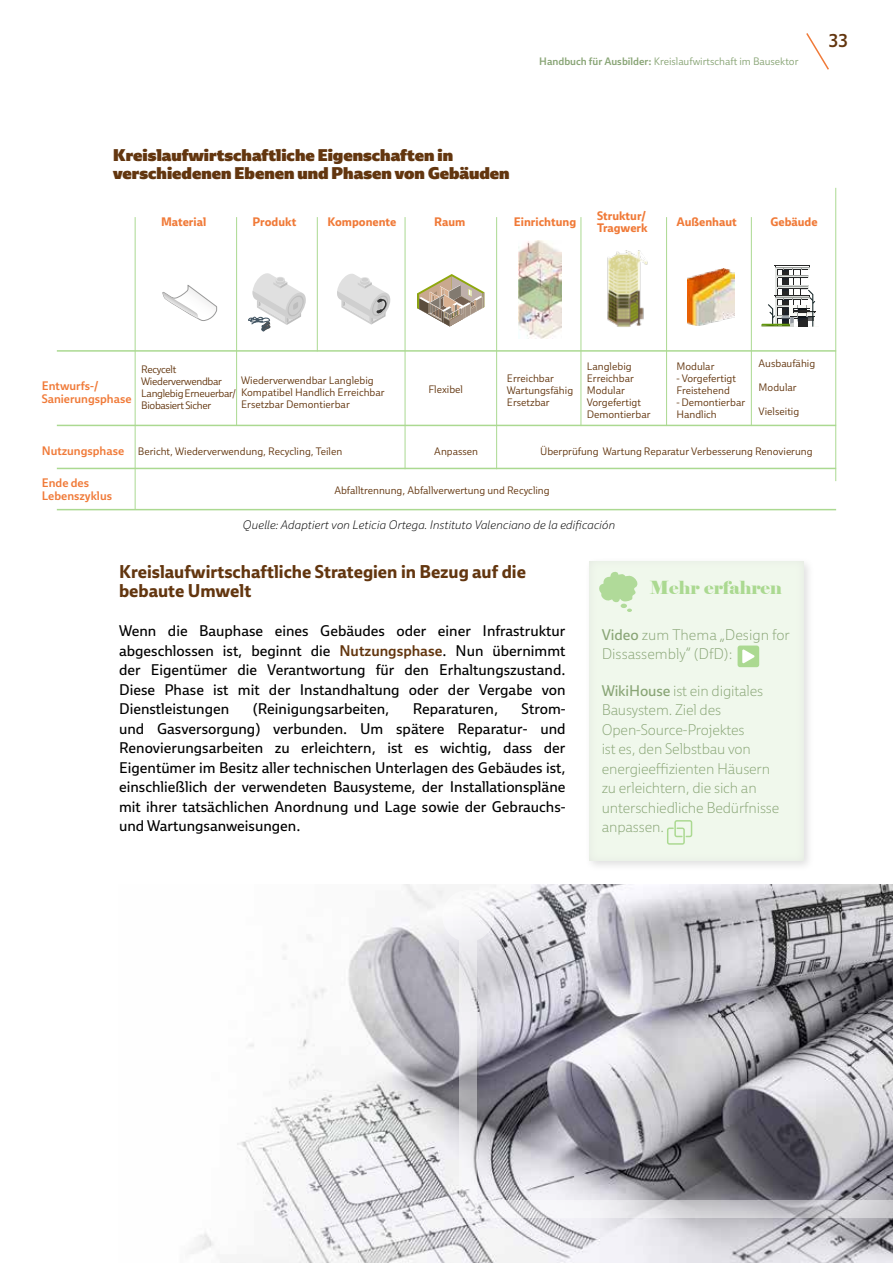
<style>
.page{position:relative;width:893px;height:1263px;background:#fff}
.page>*{position:absolute;margin:0;border:0;box-sizing:border-box;transform-origin:0 0}
.t1{font:700 18px/19.5px "Ebony";color:#63360f}
.t2{font:18px "Elephant";color:#abd991}
.t3{font:18px "Ebony Sb";color:#63360f}
.t4{font:16.5px/18px "Ebony Bl";color:#63360f}
.t5{font:15px/19.5px "Ebony";color:#000;text-align:justify}
.t6{font:15px/19.5px "Ebony Th";letter-spacing:-.01em;color:#89a576}
.t7{font:700 12px/12px "Ebony";color:#f07a38}
.t8{font:italic 12px "Ebony Th";color:#000}
.t9{font:12px/13.5px "Ebony Sb";color:#f07a38}
.t10{font:10.5px/12px "Ebony Lt";color:#63360f}
.t11{font:10.5px/12px "Ebony Lt";letter-spacing:-.03em;color:#63360f}
.t12{font:10.5px "Ebony Lt";color:#89a576}
.s1{font-family:"Ebony Sb"}
.s2{font-family:"Ebony Sb";font-size:12px;color:#f07a38}
.s3{font-family:"Ebony Sb";color:#63360f}
.s4{font-family:"Ebony"}
</style>
<div class="page">
<svg style="left:806px;top:33px;width:23px;height:37px"></svg>
<svg style="left:337px;top:274px;width:53px;height:51px"></svg>
<hr style="left:760px;top:326px;width:59px;height:1px;background:#fafaf7">
<svg style="left:761px;top:266px;width:55px;height:61px"></svg>
<svg style="left:417px;top:274px;width:67px;height:52px"></svg>
<svg style="left:248px;top:273px;width:58px;height:59px"></svg>
<hr style="left:57px;top:350px;width:779px;height:2px;background:#abd991">
<hr style="left:57px;top:425px;width:779px;height:1px;background:#abd991">
<hr style="left:57px;top:468px;width:779px;height:1px;background:#abd991">
<hr style="left:57px;top:509px;width:779px;height:1px;background:#abd991">
<hr style="left:135px;top:217px;width:1px;height:293px;background:#abd991">
<hr style="left:236px;top:217px;width:1px;height:208px;background:#abd991">
<hr style="left:317px;top:217px;width:1px;height:134px;background:#abd991">
<hr style="left:405px;top:217px;width:1px;height:252px;background:#abd991">
<hr style="left:496px;top:217px;width:1px;height:252px;background:#abd991">
<hr style="left:581px;top:217px;width:1px;height:209px;background:#abd991">
<hr style="left:666px;top:217px;width:1px;height:209px;background:#abd991">
<hr style="left:751px;top:217px;width:1px;height:209px;background:#abd991">
<hr style="left:835px;top:188px;width:1px;height:293px;background:#abd991">
<img style="left:687px;top:268px;width:47px;height:57px">
<img style="left:607px;top:250px;width:41px;height:77px">
<img style="left:518px;top:240px;width:43px;height:98px">
<svg style="left:163px;top:285px;width:54px;height:36px"></svg>
<div style="left:584px;top:556px;width:231px;height:316px;background:#000;opacity:.75"></div>
<div style="left:589px;top:559px;width:215px;height:302px;background:#f0f8ec"></div>
<svg style="left:599px;top:571px;width:39px;height:41px"></svg>
<div style="left:738px;top:645px;width:21px;height:22px;background:#abd991;border-radius:3px"></div>
<svg style="left:742px;top:649px;width:13px;height:14px"></svg>
<svg style="left:667px;top:820px;width:25px;height:25px"></svg>
<img style="left:189px;top:884px;width:704px;height:379px">
<svg style="left:459px;top:941px;width:18px;height:274px;fill:#e9e8ec"></svg>
<svg style="left:460px;top:1200px;width:433px;height:17px"></svg>
<div style="left:442px;top:890px;width:52px;height:52px;background:#f7f6f9;border-radius:50%"></div>
<p class="t12" style="left:539px;top:54px;width:261px"><span class="s1">Handbuch für Ausbilder:</span> Kreislaufwirtschaft im Bausektor</p>
<p class="t3" style="left:829px;top:28px;width:21px">33</p>
<p class="t4" style="left:113px;top:146px;width:398px">Kreislaufwirtschaftliche Eigenschaften in verschiedenen Ebenen und Phasen von Gebäuden</p>
<p class="t7" style="left:161px;top:216px;width:47px">Material</p>
<p class="t7" style="left:253px;top:216px;width:45px">Produkt</p>
<p class="t7" style="left:327px;top:216px;width:70px">Komponente</p>
<p class="t7" style="left:434px;top:216px;width:33px">Raum</p>
<p class="t7" style="left:514px;top:216px;width:64px">Einrichtung</p>
<p class="t7" style="left:597px;top:210px;width:52px">Struktur/<br>Tragwerk</p>
<p class="t7" style="left:676px;top:216px;width:62px">Außenhaut</p>
<p class="t7" style="left:770px;top:216px;width:49px">Gebäude</p>
<p class="t9" style="left:42px;top:378px;width:91px">Entwurfs-/<br>Sanierungsphase</p>
<p class="t11" style="left:141px;top:363px;width:97px">Recycelt<br>Wiederverwendbar<br>Langlebig Erneuerbar/<br>Biobasiert Sicher</p>
<p class="t10" style="left:241px;top:374px;width:145px">Wiederverwendbar Langlebig<br>Kompatibel Handlich Erreichbar<br>Ersetzbar Demontierbar</p>
<p class="t10" style="left:429px;top:383px;width:36px">Flexibel</p>
<p class="t10" style="left:507px;top:372px;width:68px">Erreichbar<br>Wartungsfähig<br>Ersetzbar</p>
<p class="t10" style="left:587px;top:360px;width:65px">Langlebig<br>Erreichbar<br>Modular<br>Vorgefertigt<br>Demontierbar</p>
<p class="t10" style="left:676px;top:360px;width:40px">Modular</p>
<p class="t10" style="left:676px;top:372px;width:61px">- Vorgefertigt<br>Freistehend</p>
<p class="t10" style="left:676px;top:396px;width:70px">- Demontierbar<br>Handlich</p>
<p class="t10" style="left:759px;top:357px;width:58px">Ausbaufähig</p>
<p class="t10" style="left:759px;top:381px;width:40px">Modular</p>
<p class="t10" style="left:759px;top:405px;width:42px">Vielseitig</p>
<p class="t10" style="left:42px;top:445px;width:302px"><span class="s2">Nutzungsphase</span> Bericht, Wiederverwendung, Recycling, Teilen</p>
<p class="t10" style="left:434px;top:445px;width:45px">Anpassen</p>
<p class="t10" style="left:540px;top:445px;width:274px">Überprüfung Wartung Reparatur Verbesserung Renovierung</p>
<p class="t9" style="left:42px;top:475px;width:72px">Ende des<br>Lebenszyklus</p>
<p class="t10" style="left:334px;top:484px;width:217px">Abfalltrennung, Abfallverwertung und Recycling</p>
<p class="t8" style="left:243px;top:517px;width:374px">Quelle: Adaptiert von Leticia Ortega. Instituto Valenciano de la edificación</p>
<p class="t1" style="left:119px;top:562px;width:408px">Kreislaufwirtschaftliche Strategien in Bezug auf die bebaute Umwelt</p>
<p class="t5" style="left:119px;top:621px;width:448px">Wenn die Bauphase eines Gebäudes oder einer Infrastruktur abgeschlossen ist, beginnt die <span class="s3">Nutzungsphase</span>. Nun übernimmt der Eigentümer die Verantwortung für den Erhaltungszustand.<br>Diese Phase ist mit der Instandhaltung oder der Vergabe von Dienstleistungen</p>
<p class="t5" style="left:253px;top:699px;width:138px">(Reinigungsarbeiten,</p>
<p class="t5" style="left:413px;top:699px;width:87px">Reparaturen,</p>
<p class="t5" style="left:119px;top:699px;width:448px;text-indent:403px">Strom&shy;und Gasversorgung) verbunden. Um spätere Reparatur- und Renovierungsarbeiten zu erleichtern, ist es wichtig, dass der Eigentümer im Besitz aller technischen Unterlagen des Gebäudes ist, einschließlich der verwendeten Bausysteme, der Installationspläne mit ihrer tatsächlichen Anordnung und Lage sowie der Gebrauchs&shy;und Wartungsanweisungen.</p>
<p class="t2" style="left:650px;top:576px;width:134px">Mehr erfahren</p>
<p class="t6" style="left:602px;top:624px;width:190px"><span class="s4">Video</span> zum Thema „Design for<br>Dissassembly“ (DfD):</p>
<p class="t6" style="left:602px;top:681px;width:179px"><span class="s4">WikiHouse</span> ist ein digitales<br>Bausystem. Ziel des<br>Open-Source-Projektes<br>ist es, den Selbstbau von energieeffizienten Häusern zu erleichtern, die sich an unterschiedliche Bedürfnisse anpassen.</p>
</div>
